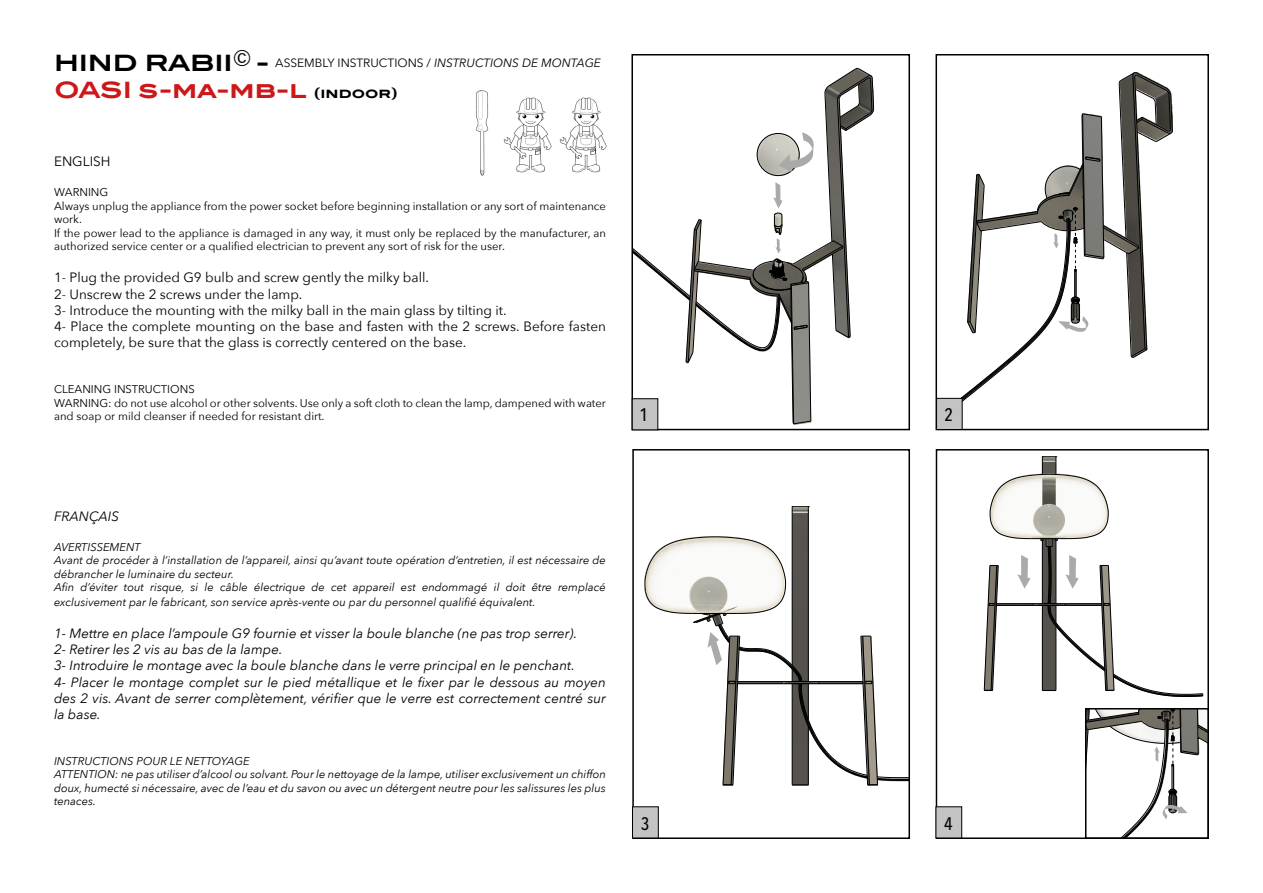
<style>
.page{position:relative;width:1263px;height:893px;background:#fff}
.page>*{position:absolute;margin:0;border:0;box-sizing:border-box;transform-origin:0 0}
.t1{font:700 22.5px/27px "Blair ITC Std";letter-spacing:-.01em;color:#cd1719}
.t2{font:500 condensed 18px "Avenir Next LT Pro";color:#000}
.t3{font:italic 13.5px/16.2px "Avenir Next";color:#000}
.t4{font:13.5px/16.2px "Avenir Next";color:#000}
.t5{font:12px "Avenir Next";color:#000}
.t6{font:italic 11.25px/13.8px "Avenir Next";color:#000}
.t7{font:11.25px/13.5px "Avenir Next";color:#000}
.s1{color:#000}
.s2{font-size:13.5px;color:#000}
.s3{font-style:italic}
</style>
<div class="page">
<div style="left:936px;top:449px;width:273px;height:390px;border:2px solid #000"></div>
<img style="left:791px;top:506px;width:19px;height:30px">
<hr style="left:792px;top:514px;width:1px;height:151px;background:#000">
<hr style="left:808px;top:514px;width:1px;height:167px;background:#000">
<svg style="left:792px;top:506px;width:17px;height:8px"></svg>
<div style="left:632px;top:449px;width:278px;height:390px;border:2px solid #000"></div>
<div style="left:935px;top:54px;width:274px;height:376px;border:2px solid #000"></div>
<div style="left:1085px;top:708px;width:124px;height:131px;border:2px solid #000"></div>
<svg style="left:632px;top:806px;width:27px;height:33px"></svg>
<svg style="left:935px;top:806px;width:27px;height:33px"></svg>
<svg style="left:644px;top:536px;width:265px;height:250px"></svg>
<svg style="left:631px;top:67px;width:243px;height:364px"></svg>
<svg style="left:983px;top:456px;width:220px;height:241px"></svg>
<svg style="left:936px;top:71px;width:237px;height:359px"></svg>
<svg style="left:1086px;top:708px;width:122px;height:130px"></svg>
<img style="left:559px;top:97px;width:48px;height:76px">
<img style="left:503px;top:97px;width:49px;height:76px">
<img style="left:476px;top:90px;width:13px;height:86px">
<h1 class="t1" style="left:54px;top:49px;width:345px"><span class="s1">HIND RABII</span><sup>©</sup> <span class="s1">-<br></span>OASI s-ma-mb-l <span class="s2">(indoor)</span></h1>
<p class="t5" style="left:275px;top:56px;width:327px">ASSEMBLY INSTRUCTIONS / <span class="s3">INSTRUCTIONS DE MONTAGE</span></p>
<p class="t4" style="left:54px;top:153px;width:58px">ENGLISH</p>
<p class="t7" style="left:54px;top:185px;width:553px">WARNING<br>Always unplug the appliance from the power socket before beginning installation or any sort of maintenance work.<br>If the power lead to the appliance is damaged in any way, it must only be replaced by the manufacturer, an authorized service center or a qualified electrician to prevent any sort of risk for the user.</p>
<p class="t4" style="left:54px;top:270px;width:553px">1- Plug the provided G9 bulb and screw gently the milky ball.<br>2- Unscrew the 2 screws under the lamp.<br>3- Introduce the mounting with the milky ball in the main glass by tilting it.<br>4- Place the complete mounting on the base and fasten with the 2 screws. Before fasten completely, be sure that the glass is correctly centered on the base.</p>
<p class="t7" style="left:54px;top:382px;width:553px">CLEANING INSTRUCTIONS<br>WARNING: do not use alcohol or other solvents. Use only a soft cloth to clean the lamp, dampened with water and soap or mild cleanser if needed for resistant dirt.</p>
<h2 class="t2" style="left:639px;top:404px;width:10px">1</h2>
<h2 class="t2" style="left:945px;top:404px;width:10px">2</h2>
<p class="t3" style="left:54px;top:507px;width:67px">FRANÇAIS</p>
<p class="t6" style="left:54px;top:539px;width:553px">AVERTISSEMENT<br>Avant de procéder à l’installation de l’appareil, ainsi qu’avant toute opération d’entretien, il est nécessaire de débrancher le luminaire du secteur.<br>Afin d’éviter tout risque, si le câble électrique de cet appareil est endommagé il doit être remplacé exclusivement par le fabricant, son service après-vente ou par du personnel qualifié équivalent.</p>
<p class="t3" style="left:54px;top:624px;width:553px">1- Mettre en place l’ampoule G9 fournie et visser la boule blanche (ne pas trop serrer).<br>2- Retirer les 2 vis au bas de la lampe.<br>3- Introduire le montage avec la boule blanche dans le verre principal en le penchant.<br>4- Placer le montage complet sur le pied métallique et le fixer par le dessous au moyen des 2 vis. Avant de serrer complètement, vérifier que le verre est correctement centré sur la base.</p>
<p class="t6" style="left:54px;top:754px;width:553px">INSTRUCTIONS POUR LE NETTOYAGE<br>ATTENTION: ne pas utiliser d’alcool ou solvant. Pour le nettoyage de la lampe, utiliser exclusivement un chiffon doux, humecté si nécessaire, avec de l’eau et du savon ou avec un détergent neutre pour les salissures les plus tenaces.</p>
<h2 class="t2" style="left:641px;top:812px;width:10px">3</h2>
<h2 class="t2" style="left:944px;top:812px;width:10px">4</h2>
</div>
